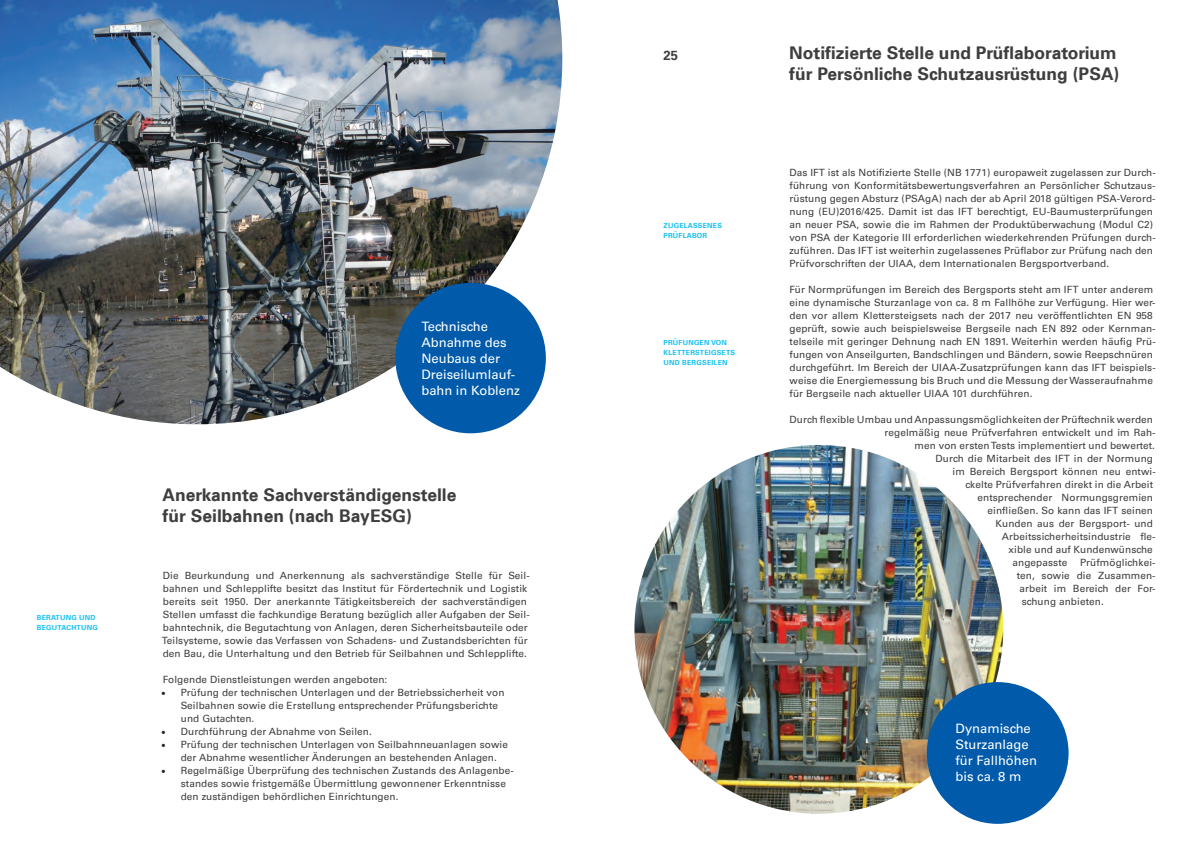
<style>
.page{position:relative;width:1191px;height:842px;background:#fff}
.page>*{position:absolute;margin:0;border:0;box-sizing:border-box;transform-origin:0 0}
.t1{font:17.5px/20.8px "Universfor Uni S65 Bd";color:#3e3e3f}
.t2{font:13px/16px "Universfor Uni S55 Rm";color:#fff}
.t3{font:13px "Universfor Uni S65 Bd";color:#3e3e3f}
.t4{font:10px/13px "Universfor Uni S55 Rm";letter-spacing:.01em;color:#3e3e3f}
.t5{font:7px/10px "Universfor Uni S65 Bd";letter-spacing:.03em;color:#15c0f2}
.s1{font-family:"Minion Pro";font-size:12px;color:#231f20}
</style>
<div class="page">
<img style="left:634px;top:445px;width:369px;height:369px;border-radius:184px">
<div style="left:926px;top:682px;width:142px;height:142px;background:#015aaa;border-radius:50%"></div>
<img style="left:0;top:0;width:562px;height:424px">
<div style="left:395px;top:283px;width:151px;height:150px;background:#015aaa;border-radius:50%"></div>
<p class="t5" style="left:37px;top:612px;width:63px">BERATUNG UND<br>BEGUTACHTUNG</p>
<h2 class="t2" style="left:421px;top:318px;width:100px">Technische<br>Abnahme des<br>Neubaus der<br>Dreiseilumlauf&shy;bahn in Koblenz</h2>
<h1 class="t1" style="left:162px;top:483px;width:295px">Anerkannte Sachverständigenstelle für Seilbahnen (nach BayESG)</h1>
<p class="t4" style="left:162px;top:569px;width:369px">Die Beurkundung und Anerkennung als sachverständige Stelle für Seil&shy;bahnen und Schlepplifte besitzt das Institut für Fördertechnik und Logistik bereits seit 1950. Der anerkannte Tätigkeitsbereich der sachverständigen Stellen umfasst die fachkundige Beratung bezüglich aller Aufgaben der Seil&shy;bahntechnik, die Begutachtung von Anlagen, deren Sicherheitsbauteile oder Teilsysteme, sowie das Verfassen von Schadens- und Zustandsberichten für den Bau, die Unterhaltung und den Betrieb für Seilbahnen und Schlepplifte.</p>
<p class="t4" style="left:163px;top:673px;width:226px">Folgende Dienstleistungen werden angeboten:</p>
<p class="t4" style="left:181px;top:686px;width:325px;text-indent:-20px"><span class="s1">•</span> Prüfung der technischen Unterlagen und der Betriebssicherheit von<br>Seilbahnen sowie die Erstellung entsprechender Prüfungsberichte und Gutachten.</p>
<p class="t4" style="left:161px;top:725px;width:212px"><span class="s1">•</span> Durchführung der Abnahme von Seilen.</p>
<p class="t4" style="left:181px;top:738px;width:328px;text-indent:-20px"><span class="s1">•</span> Prüfung der technischen Unterlagen von Seilbahnneuanlagen sowie der Abnahme wesentlicher Änderungen an bestehenden Anlagen.</p>
<p class="t4" style="left:181px;top:764px;width:334px;text-indent:-20px"><span class="s1">•</span> Regelmäßige Überprüfung des technischen Zustands des Anlagenbe&shy;standes sowie fristgemäße Übermittlung gewonnener Erkenntnisse den zuständigen behördlichen Einrichtungen.</p>
<h2 class="t3" style="left:663px;top:46px;width:16px">25</h2>
<p class="t5" style="left:663px;top:220px;width:60px">ZUGELASSENES<br>PRÜFLABOR</p>
<p class="t5" style="left:663px;top:337px;width:73px">PRÜFUNGEN VON<br>KLETTERSTEIGSETS<br>UND BERGSEILEN</p>
<h1 class="t1" style="left:789px;top:42px;width:332px">Notifizierte Stelle und Prüflaboratorium für Persönliche Schutzausrüstung (PSA)</h1>
<p class="t4" style="left:789px;top:166px;width:368px">Das IFT ist als Notifizierte Stelle (NB 1771) europaweit zugelassen zur Durch&shy;führung von Konformitätsbewertungsverfahren an Persönlicher Schutzaus&shy;rüstung gegen Absturz (PSAgA) nach der ab April 2018 gültigen PSA-Verord&shy;nung (EU)2016/425. Damit ist das IFT berechtigt, EU-Baumusterprüfungen an neuer PSA, sowie die im Rahmen der Produktüberwachung (Modul C2) von PSA der Kategorie III erforderlichen wiederkehrenden Prüfungen durch&shy;zuführen. Das IFT ist weiterhin zugelassenes Prüflabor zur Prüfung nach den Prüfvorschriften der UIAA, dem Internationalen Bergsportverband.</p>
<p class="t4" style="left:789px;top:283px;width:368px">Für Normprüfungen im Bereich des Bergsports steht am IFT unter anderem eine dynamische Sturzanlage von ca. 8 m Fallhöhe zur Verfügung. Hier wer&shy;den vor allem Klettersteigsets nach der 2017 neu veröffentlichten EN 958 geprüft, sowie auch beispielsweise Bergseile nach EN 892 oder Kernman&shy;telseile mit geringer Dehnung nach EN 1891. Weiterhin werden häufig Prü&shy;fungen von Anseilgurten, Bandschlingen und Bändern, sowie Reepschnüren durchgeführt. Im Bereich der UIAA-Zusatzprüfungen kann das IFT beispiels&shy;weise die Energiemessung bis Bruch und die Messung der Wasseraufnahme für Bergseile nach aktueller UIAA 101 durchführen.</p>
<p class="t4" style="left:789px;top:413px;width:365px">Durch flexible Umbau und Anpassungsmöglichkeiten der Prüftechnik werden</p>
<p class="t4" style="left:884px;top:426px;width:272px">regelmäßig neue Prüfverfahren entwickelt und im Rah-</p>
<p class="t4" style="left:914px;top:439px;width:242px">men von ersten Tests implementiert und bewertet.</p>
<p class="t4" style="left:935px;top:452px;width:219px">Durch die Mitarbeit des IFT in der Normung</p>
<p class="t4" style="left:952px;top:465px;width:205px">im Bereich Bergsport können neu entwi-</p>
<p class="t4" style="left:965px;top:478px;width:189px">ckelte Prüfverfahren direkt in die Arbeit</p>
<p class="t4" style="left:977px;top:491px;width:177px">entsprechender Normungsgremien</p>
<p class="t4" style="left:987px;top:504px;width:167px">einfließen. So kann das IFT seinen</p>
<p class="t4" style="left:995px;top:517px;width:159px">Kunden aus der Bergsport- und</p>
<p class="t4" style="left:1002px;top:530px;width:155px">Arbeitssicherheitsindustrie fle-</p>
<p class="t4" style="left:1008px;top:543px;width:146px">xible und auf Kundenwünsche</p>
<p class="t4" style="left:1012px;top:556px;width:56px">angepasste</p>
<p class="t4" style="left:1080px;top:556px;width:77px">Prüfmöglichkei-</p>
<p class="t4" style="left:1016px;top:569px;width:140px">ten, sowie die Zusammen-</p>
<p class="t4" style="left:1019px;top:582px;width:138px">arbeit im Bereich der For-</p>
<p class="t4" style="left:1021px;top:595px;width:84px">schung anbieten.</p>
<h2 class="t2" style="left:955px;top:720px;width:83px">Dynamische<br>Sturzanlage für Fallhöhen bis ca. 8 m</h2>
</div>
